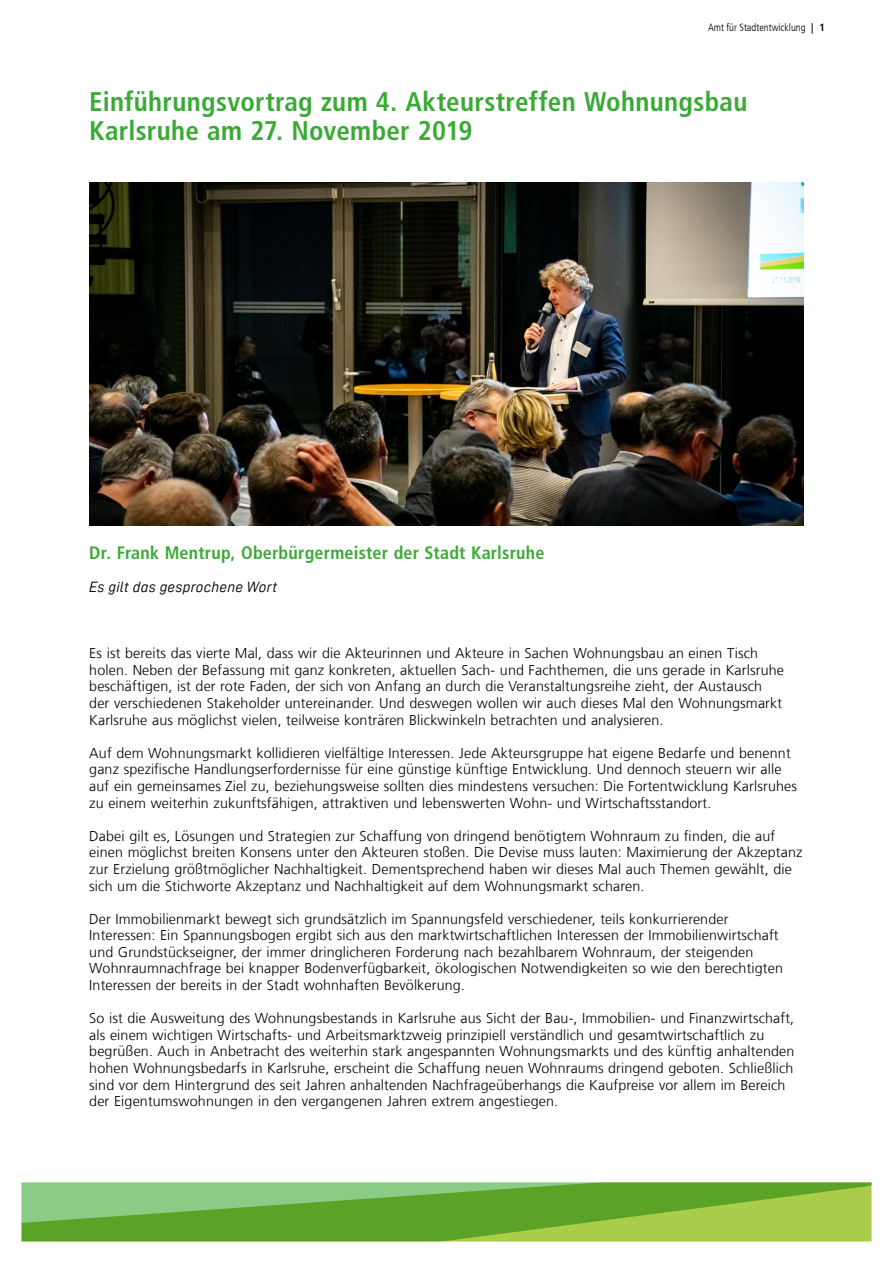
<style>
.page{position:relative;width:893px;height:1263px;background:#fff}
.page>*{position:absolute;margin:0;border:0;box-sizing:border-box;transform-origin:0 0}
.t1{font:700 condensed 27px/29px "Frutiger For Karlsruhe";letter-spacing:.01em;color:#3aaa35}
.t2{font:700 condensed 18px "Frutiger For Karlsruhe";letter-spacing:.01em;color:#3aaa35}
.t3{font:15px "D DIN Italic";letter-spacing:.02em;color:#000}
.t4{font:300 14.25px/16.6px "Frutiger For Karlsruhe";letter-spacing:.01em;color:#000}
.t5{font:300 condensed 10.5px "Frutiger For Karlsruhe";color:#000}
.t6{font:300 condensed 10.5px "Frutiger For Karlsruhe";letter-spacing:.03em;color:#000}
.s1{font-weight:700}
</style>
<div class="page">
<svg style="left:21px;top:1182px;width:851px;height:60px;background:#79b747"></svg>
<img style="left:89px;top:182px;width:715px;height:344px">
<p class="t5" style="left:708px;top:22px;width:99px">Amt für adtentwicklung</p>
<p class="t6" style="left:740px;top:22px;width:86px">Städtisches Amt <span class="s1">| 1</span></p>
<h1 class="t1" style="left:89px;top:87px;width:660px">Einführungsvortrag zum 4. Akteurstreffen Wohnungsbau<br>Karlsruhe am 27. November 2019</h1>
<p class="t2" style="left:89px;top:542px;width:457px">Dr. Frank Mentrup, Oberbürgermeister der Stadt Karlsruhe</p>
<p class="t3" style="left:89px;top:579px;width:190px">Es gilt das gesprochene Wort</p>
<p class="t4" style="left:89px;top:645px;width:696px">Es ist bereits das vierte Mal, dass wir die Akteurinnen und Akteure in Sachen Wohnungsbau an einen Tisch holen. Neben der Befassung mit ganz konkreten, aktuellen Sach- und Fachthemen, die uns gerade in Karlsruhe beschäftigen, ist der rote Faden, der sich von Anfang an durch die Veranstaltungsreihe zieht, der Austausch der verschiedenen Stakeholder untereinander. Und deswegen wollen wir auch dieses Mal den Wohnungsmarkt Karlsruhe aus möglichst vielen, teilweise konträren Blickwinkeln betrachten und analysieren.</p>
<p class="t4" style="left:89px;top:745px;width:709px">Auf dem Wohnungsmarkt kollidieren vielfältige Interessen. Jede Akteursgruppe hat eigene Bedarfe und benennt ganz spezifische Handlungserfordernisse für eine günstige künftige Entwicklung. Und dennoch steuern wir alle auf ein gemeinsames Ziel zu, beziehungsweise sollten dies mindestens versuchen: Die Fortentwicklung Karlsruhes zu einem weiterhin zukunftsfähigen, attraktiven und lebenswerten Wohn- und Wirtschaftsstandort.</p>
<p class="t4" style="left:89px;top:827px;width:715px">Dabei gilt es, Lösungen und Strategien zur Schaffung von dringend benötigtem Wohnraum zu finden, die auf einen möglichst breiten Konsens unter den Akteuren stoßen. Die Devise muss lauten: Maximierung der Akzeptanz zur Erzielung größtmöglicher Nachhaltigkeit. Dementsprechend haben wir dieses Mal auch Themen gewählt, die sich um die Stichworte Akzeptanz und Nachhaltigkeit auf dem Wohnungsmarkt scharen.</p>
<p class="t4" style="left:89px;top:910px;width:695px">Der Immobilienmarkt bewegt sich grundsätzlich im Spannungsfeld verschiedener, teils konkurrierender Interessen: Ein Spannungsbogen ergibt sich aus den marktwirtschaftlichen Interessen der Immobilienwirtschaft und Grundstückseigner, der immer dringlicheren Forderung nach bezahlbarem Wohnraum, der steigenden Wohnraumnachfrage bei knapper Bodenverfügbarkeit, ökologischen Notwendigkeiten so wie den berechtigten Interessen der bereits in der Stadt wohnhaften Bevölkerung.</p>
<p class="t4" style="left:89px;top:1010px;width:706px">So ist die Ausweitung des Wohnungsbestands in Karlsruhe aus Sicht der Bau-, Immobilien- und Finanzwirtschaft, als einem wichtigen Wirtschafts- und Arbeitsmarktzweig prinzipiell verständlich und gesamtwirtschaftlich zu begrüßen. Auch in Anbetracht des weiterhin stark angespannten Wohnungsmarkts und des künftig anhaltenden hohen Wohnungsbedarfs in Karlsruhe, erscheint die Schaffung neuen Wohnraums dringend geboten. Schließlich sind vor dem Hintergrund des seit Jahren anhaltenden Nachfrageüberhangs die Kaufpreise vor allem im Bereich der Eigentumswohnungen in den vergangenen Jahren extrem angestiegen.</p>
</div>
